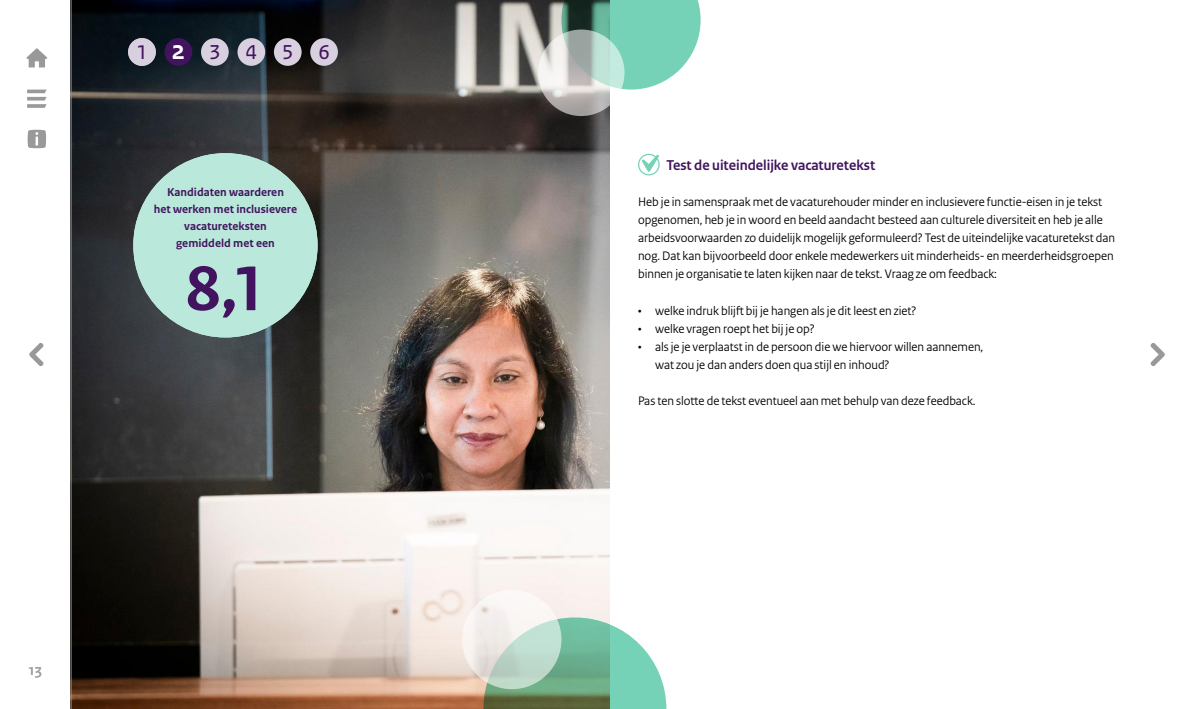
<style>
.page{position:relative;width:1191px;height:709px;background:#fff}
.page>*{position:absolute;margin:0;border:0;box-sizing:border-box;transform-origin:0 0}
.Kop_1{font:700 66.5px "Rijksoverheid Sans Text";color:#42145f}
.t1{font:28px "Rijksoverheid Sans Heading";color:#42145f;scale:.96 1}
.t2{font:700 16px "Rijksoverheid Sans Heading";color:#999}
.Kop_2{font:700 15px "Rijksoverheid Sans Heading";color:#42145f}
.Broodtekst_wit_na{font:13px/18px "Rijksoverheid Sans Heading";color:#000}
.Broodtekst_wit_voor{font:13px "Rijksoverheid Sans Heading";color:#000}
.Tekst_12_pt_in_bol{font:700 12px/17px "Rijksoverheid Sans Text";color:#42145f;text-align:center}
.s1{font-weight:700;color:#fff}
</style>
<div class="page">
<img style="left:72px;top:0;width:537px;height:709px">
<div style="left:133px;top:153px;width:184px;height:184px;background:#bae9db;border-radius:50%"></div>
<svg style="left:561px;top:0;width:139px;height:90px;background:#7cc5ae"></svg>
<svg style="left:483px;top:617px;width:183px;height:92px;background:#84bb9e"></svg>
<svg style="left:538px;top:30px;width:86px;height:86px"></svg>
<svg style="left:462px;top:590px;width:99px;height:99px"></svg>
<div style="left:638px;top:154px;width:21px;height:21px;border:1px solid #76d2b6;border-radius:50%"></div>
<svg style="left:641px;top:155px;width:18px;height:17px"></svg>
<svg style="left:27px;top:90px;width:20px;height:18px"></svg>
<svg style="left:1150px;top:342px;width:15px;height:24px"></svg>
<svg style="left:29px;top:342px;width:15px;height:24px"></svg>
<svg style="left:28px;top:130px;width:18px;height:18px"></svg>
<svg style="left:27px;top:48px;width:20px;height:19px"></svg>
<hr style="left:71px;top:0;width:1px;height:709px;background:#999">
<div style="left:201px;top:38px;width:28px;height:28px;background:#d9d0df;border-radius:50%"></div>
<div style="left:237px;top:38px;width:28px;height:28px;background:#d9d0df;border-radius:50%"></div>
<div style="left:274px;top:38px;width:28px;height:28px;background:#d9d0df;border-radius:50%"></div>
<div style="left:310px;top:38px;width:28px;height:28px;background:#d9d0df;border-radius:50%"></div>
<div style="left:165px;top:38px;width:27px;height:28px;background:#42145f;border-radius:50%"></div>
<div style="left:128px;top:38px;width:28px;height:28px;background:#d9d0df;border-radius:50%"></div>
<h2 class="t1" style="left:137px;top:33px;width:202px">1<span class="s1">2</span>3456</h2>
<p class="Tekst_12_pt_in_bol" style="left:154px;top:183px;width:145px">Kandidaten waarderen<br>het werken met inclusievere vacatureteksten<br>gemiddeld met een</p>
<h1 class="Kop_1" style="left:186px;top:251px;width:82px">8,1</h1>
<p class="t2" style="left:29px;top:660px;width:14px">13</p>
<h2 class="Kop_2" style="left:666px;top:157px;width:210px">Test de uiteindelijke vacaturetekst</h2>
<p class="Broodtekst_wit_na" style="left:638px;top:193px;width:478px">Heb je in samenspraak met de vacaturehouder minder en inclusievere functie-eisen in je tekst opgenomen, heb je in woord en beeld aandacht besteed aan culturele diversiteit en heb je alle arbeidsvoorwaarden zo duidelijk mogelijk geformuleerd? Test de uiteindelijke vacaturetekst dan nog. Dat kan bijvoorbeeld door enkele medewerkers uit minderheids- en meerderheidsgroepen binnen je organisatie te laten kijken naar de tekst. Vraag ze om feedback:</p>
<p class="Broodtekst_wit_na" style="left:638px;top:301px;width:280px">• welke indruk blijft bij je hangen als je dit leest en ziet?</p>
<p class="Broodtekst_wit_na" style="left:638px;top:319px;width:178px">• welke vragen roept het bij je op?</p>
<p class="Broodtekst_wit_na" style="left:655px;top:337px;width:330px;text-indent:-17px">• als je je verplaatst in de persoon die we hiervoor willen aannemen, wat zou je dan anders doen qua stijl en inhoud?</p>
<p class="Broodtekst_wit_voor" style="left:638px;top:393px;width:339px">Pas ten slotte de tekst eventueel aan met behulp van deze feedback.</p>
</div>
